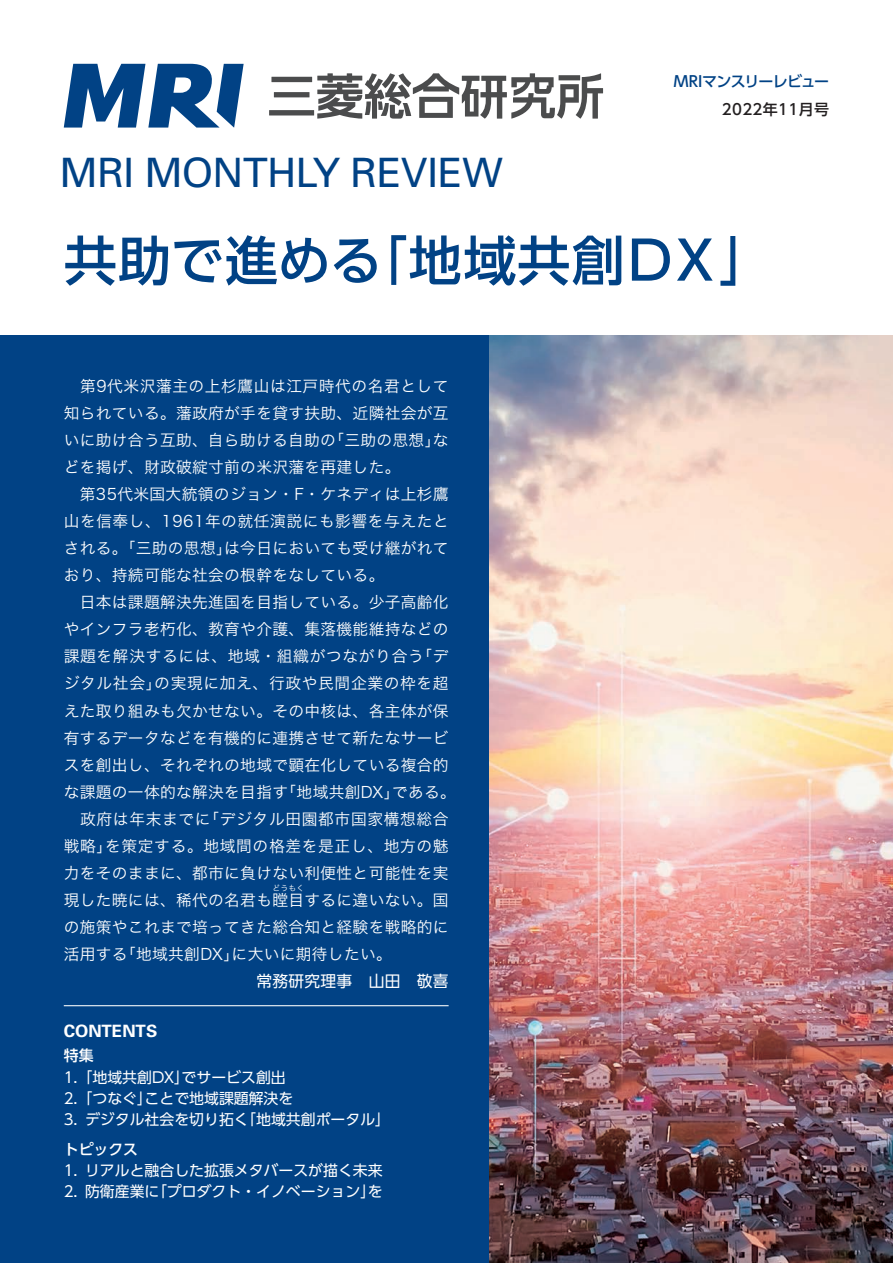
<style>
.page{position:relative;width:893px;height:1263px;background:#fff}
.page>*{position:absolute;margin:0;border:0;box-sizing:border-box;transform-origin:0 0}
.t1{font:500 53.1px "UD Shin Go Pro";letter-spacing:.015em;color:#014285}
.t2{font:40.5px "Univers";letter-spacing:-.02em;color:#014285}
.t3{font:700 16.95px "Univers";color:#fff}
.t4{font:15.75px/27px "Hira Kaku Std W3";letter-spacing:.02em;color:#fff}
.t5{font:15.75px "UD Shin Go Pro";letter-spacing:.02em;color:#fff}
.t6{font:500 15px "UD Shin Go Pro";letter-spacing:-.045em;color:#014285}
.t7{font:500 15px "UD Shin Go Pro";letter-spacing:.025em;color:#231f20}
.t8{font:14.85px "UD Shin Go Pro";color:#fff}
.t9{font:500 14.85px "UD Shin Go Pro";color:#fff}
.t10{font:7.8px "Hira Kaku Std W3";color:#fff}
</style>
<div class="page">
<svg style="left:64px;top:64px;width:180px;height:64px"></svg>
<svg style="left:269px;top:73px;width:334px;height:46px"></svg>
<div style="left:0;top:336px;width:489px;height:927px;background:#014285"></div>
<hr style="left:64px;top:1005px;width:385px;height:1px;background:#fff">
<img style="left:489px;top:336px;width:404px;height:927px">
<h2 class="t2" style="left:60px;top:149px;width:445px">MRI MONTHLY REVIEW</h2>
<p class="t6" style="left:674px;top:69px;width:157px">MRIマンスリーレビュー</p>
<p class="t7" style="left:722px;top:97px;width:109px">2022年11月号</p>
<h1 class="t1" style="left:64px;top:217px;width:710px">共助で進める「地域共創DX」</h1>
<p class="t4" style="left:64px;top:373px;width:394px">　第9代米沢藩主の上杉鷹山は江戸時代の名君として知られている。藩政府が手を貸す扶助、近隣社会が互いに助け合う互助、自ら助ける自助の「三助の思想」などを掲げ、財政破綻寸前の米沢藩を再建した。<br>　第35代米国大統領のジョン・F・ケネディは上杉鷹山を信奉し、1961年の就任演説にも影響を与えたとされる。「三助の思想」は今日においても受け継がれており、持続可能な社会の根幹をなしている。<br>　日本は課題解決先進国を目指している。少子高齢化やインフラ老朽化、教育や介護、集落機能維持などの課題を解決するには、地域・組織がつながり合う「デジタル社会」の実現に加え、行政や民間企業の枠を超えた取り組みも欠かせない。その中核は、各主体が保有するデータなどを有機的に連携させて新たなサービスを創出し、それぞれの地域で顕在化している複合的な課題の一体的な解決を目指す「地域共創DX」である。　政府は年末までに「デジタル田園都市国家構想総合戦略」を策定する。地域間の格差を是正し、地方の魅力をそのままに、都市に負けない利便性と可能性を実現した暁には、稀代の名君も瞠目するに違いない。国</p>
<p class="t10" style="left:272px;top:882px;width:33px">どうもく</p>
<p class="t4" style="left:64px;top:913px;width:386px">の施策やこれまで培ってきた総合知と経験を戦略的に活用する「地域共創DX」に大いに期待したい。</p>
<p class="t5" style="left:256px;top:968px;width:194px">常務研究理事　山田　敬喜</p>
<p class="t3" style="left:64px;top:1021px;width:95px">CONTENTS</p>
<p class="t9" style="left:64px;top:1044px;width:31px">特集</p>
<p class="t8" style="left:64px;top:1065px;width:224px">1. 「地域共創DX」でサービス創出</p>
<p class="t8" style="left:64px;top:1086px;width:231px">2. 「つなぐ」ことで地域課題解決を</p>
<p class="t8" style="left:64px;top:1107px;width:328px">3. デジタル社会を切り拓く「地域共創ポータル」</p>
<p class="t9" style="left:64px;top:1137px;width:76px">トピックス</p>
<p class="t8" style="left:64px;top:1158px;width:320px">1. リアルと融合した拡張メタバースが描く未来</p>
<p class="t8" style="left:64px;top:1180px;width:320px">2. 防衛産業に「プロダクト・イノベーション」を</p>
</div>
